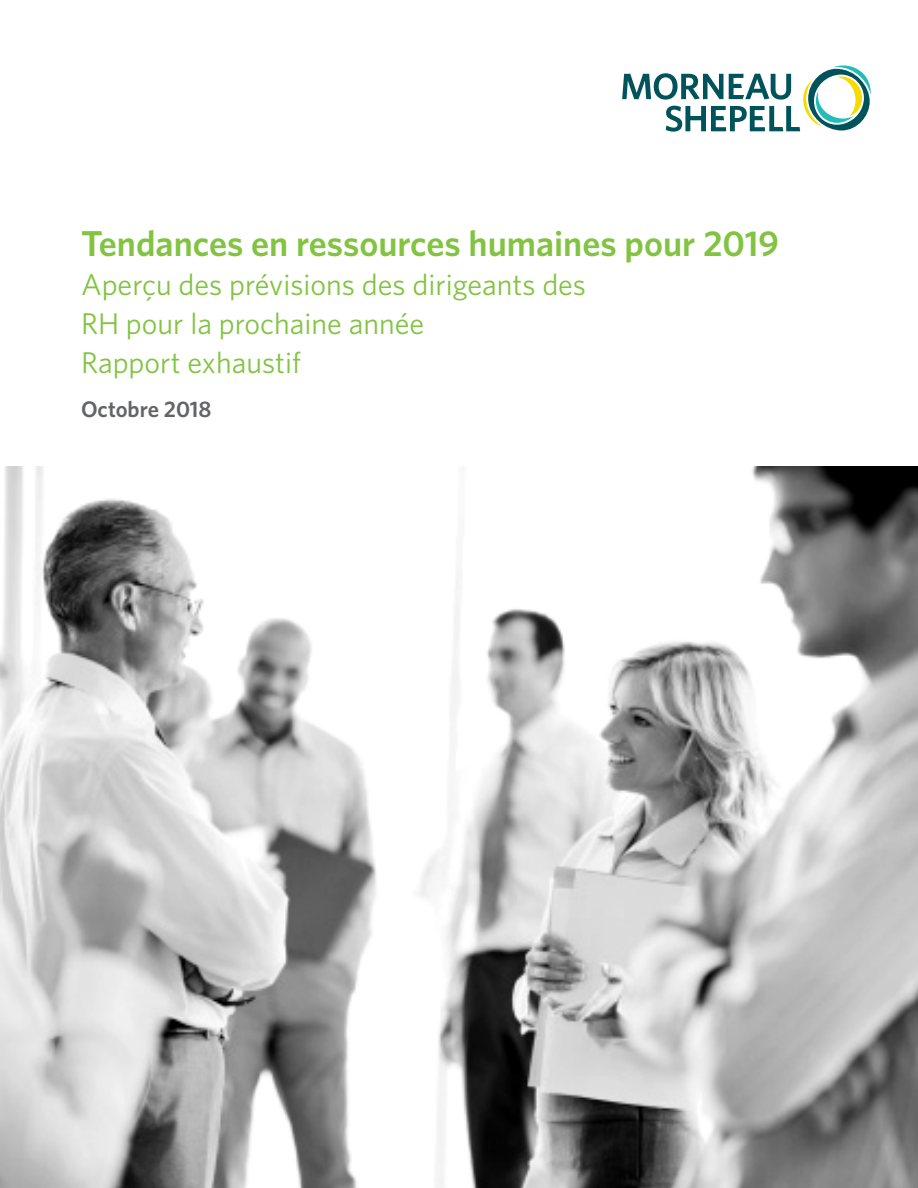
<style>
.page{position:relative;width:918px;height:1188px;background:#fff}
.page>*{position:absolute;margin:0;border:0;box-sizing:border-box;transform-origin:0 0}
.t1{font:600 36px "Whitney";color:#82c341}
.t2{font:30px/39px "Whitney";color:#82c341}
.t3{font:600 22.5px "Whitney";color:#636466}
</style>
<div class="page">
<svg style="left:622px;top:65px;width:249px;height:67px"></svg>
<img style="left:0;top:467px;width:918px;height:721px">
<p class="t1" style="left:81px;top:220px;width:700px">Tendances en ressources humaines pour 2019</p>
<p class="t2" style="left:81px;top:265px;width:507px">Aperçu des prévisions des dirigeants des<br>RH pour la prochaine année<br>Rapport exhaustif</p>
<p class="t3" style="left:81px;top:394px;width:132px">Octobre 2018</p>
</div>
